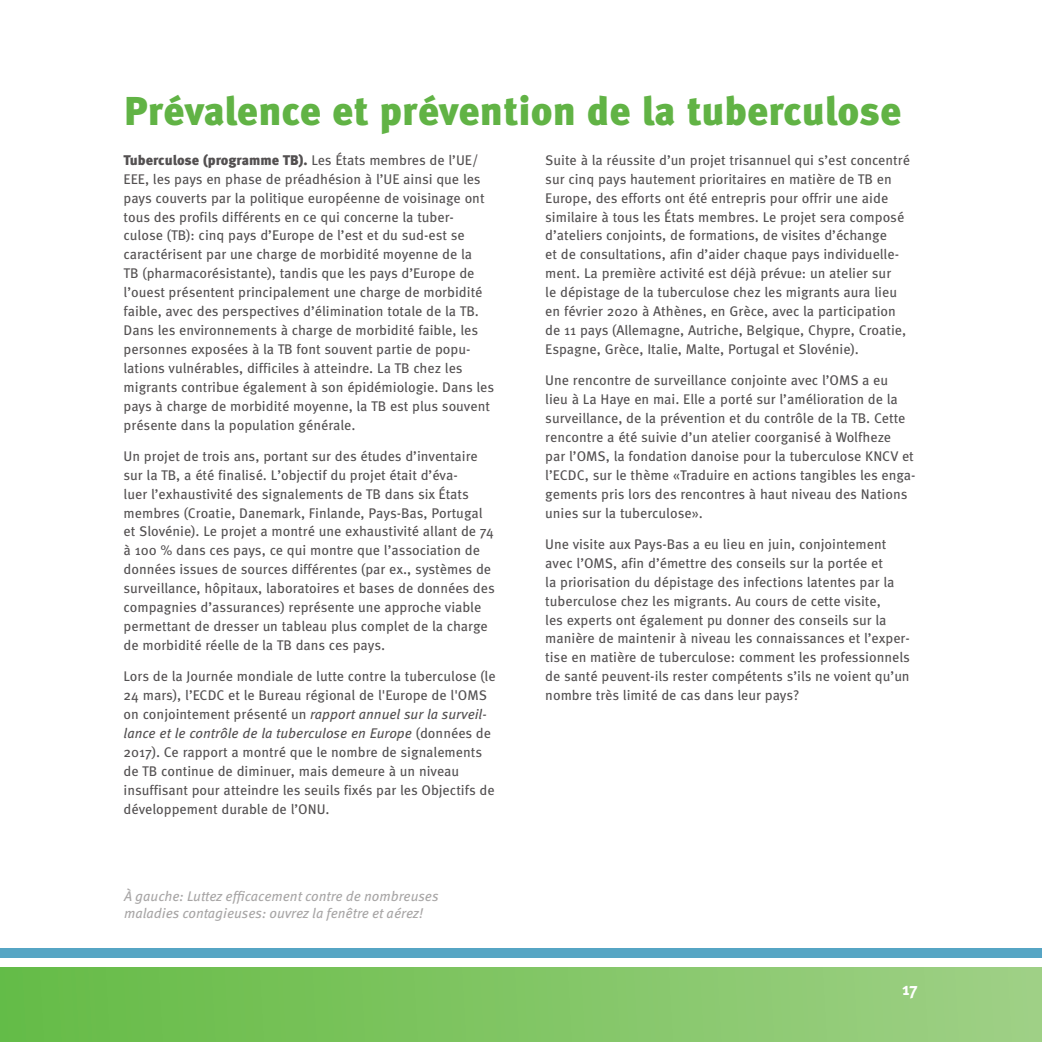
<style>
.page{position:relative;width:1042px;height:1042px;background:#fff}
.page>*{position:absolute;margin:0;border:0;box-sizing:border-box;transform-origin:0 0}
.t1{font:900 40.25px "Meta Pro";color:#61b345}
.t2{font:700 17.5px "Meta Pro";color:#fff}
.t3{font:14px/18.9px "Meta Pro";color:#535051}
.t4{font:italic 14px/16.8px "Meta Pro";color:#a8a6a6}
.s1{font-weight:900}
.s2{font-style:italic}
</style>
<div class="page">
<div style="left:0;top:947px;width:1042px;height:10px;background:#56a5c4"></div>
<div style="left:0;top:967px;width:1042px;height:75px;background:linear-gradient(to right,#64bb45,#9fd085)"></div>
<h1 class="t1" style="left:124px;top:85px;width:779px">Prévalence et prévention de la tuberculose</h1>
<p class="t3" style="left:124px;top:151px;width:372px"><span class="s1">Tuberculose (programme TB).</span> Les États membres de l’UE/ EEE, les pays en phase de préadhésion à l’UE ainsi que les pays couverts par la politique européenne de voisinage ont tous des profils différents en ce qui concerne la tuber&shy;culose (TB): cinq pays d’Europe de l’est et du sud-est se caractérisent par une charge de morbidité moyenne de la<br>TB (pharmacorésistante), tandis que les pays d’Europe de l’ouest présentent principalement une charge de morbidité faible, avec des perspectives d’élimination totale de la TB.<br>Dans les environnements à charge de morbidité faible, les personnes exposées à la TB font souvent partie de popu&shy;lations vulnérables, difficiles à atteindre. La TB chez les migrants contribue également à son épidémiologie. Dans les pays à charge de morbidité moyenne, la TB est plus souvent présente dans la population générale.</p>
<p class="t3" style="left:124px;top:447px;width:373px">Un projet de trois ans, portant sur des études d’inventaire sur la TB, a été finalisé. L’objectif du projet était d’éva-<br>luer l’exhaustivité des signalements de TB dans six États membres (Croatie, Danemark, Finlande, Pays-Bas, Portugal et Slovénie). Le projet a montré une exhaustivité allant de 74 à 100 % dans ces pays, ce qui montre que l’association de données issues de sources différentes (par ex., systèmes de surveillance, hôpitaux, laboratoires et bases de données des compagnies d’assurances) représente une approche viable permettant de dresser un tableau plus complet de la charge de morbidité réelle de la TB dans ces pays.</p>
<p class="t3" style="left:124px;top:667px;width:374px">Lors de la Journée mondiale de lutte contre la tuberculose (le 24 mars), l’ECDC et le Bureau régional de l'Europe de l'OMS on conjointement présenté un <span class="s2">rapport annuel sur la surveil&shy;lance et le contrôle de la tuberculose en Europe</span> (données de 2017). Ce rapport a montré que le nombre de signalements de TB continue de diminuer, mais demeure à un niveau insuffisant pour atteindre les seuils fixés par les Objectifs de développement durable de l’ONU.</p>
<p class="t4" style="left:124px;top:888px;width:316px">À gauche: Luttez efficacement contre de nombreuses maladies contagieuses: ouvrez la fenêtre et aérez!</p>
<p class="t3" style="left:545px;top:151px;width:366px">Suite à la réussite d’un projet trisannuel qui s’est concentré sur cinq pays hautement prioritaires en matière de TB en Europe, des efforts ont été entrepris pour offrir une aide similaire à tous les États membres. Le projet sera composé d’ateliers conjoints, de formations, de visites d’échange<br>et de consultations, afin d’aider chaque pays individuelle&shy;ment. La première activité est déjà prévue: un atelier sur<br>le dépistage de la tuberculose chez les migrants aura lieu en février 2020 à Athènes, en Grèce, avec la participation de 11 pays (Allemagne, Autriche, Belgique, Chypre, Croatie, Espagne, Grèce, Italie, Malte, Portugal et Slovénie).</p>
<p class="t3" style="left:545px;top:371px;width:372px">Une rencontre de surveillance conjointe avec l’OMS a eu<br>lieu à La Haye en mai. Elle a porté sur l’amélioration de la surveillance, de la prévention et du contrôle de la TB. Cette rencontre a été suivie d’un atelier coorganisé à Wolfheze<br>par l’OMS, la fondation danoise pour la tuberculose KNCV et l’ECDC, sur le thème «Traduire en actions tangibles les enga&shy;gements pris lors des rencontres à haut niveau des Nations unies sur la tuberculose».</p>
<p class="t3" style="left:545px;top:535px;width:366px">Une visite aux Pays-Bas a eu lieu en juin, conjointement avec l’OMS, afin d’émettre des conseils sur la portée et<br>la priorisation du dépistage des infections latentes par la tuberculose chez les migrants. Au cours de cette visite,<br>les experts ont également pu donner des conseils sur la manière de maintenir à niveau les connaissances et l’exper&shy;tise en matière de tuberculose: comment les professionnels de santé peuvent-ils rester compétents s’ils ne voient qu’un nombre très limité de cas dans leur pays?</p>
<p class="t2" style="left:902px;top:977px;width:17px">17</p>
</div>
